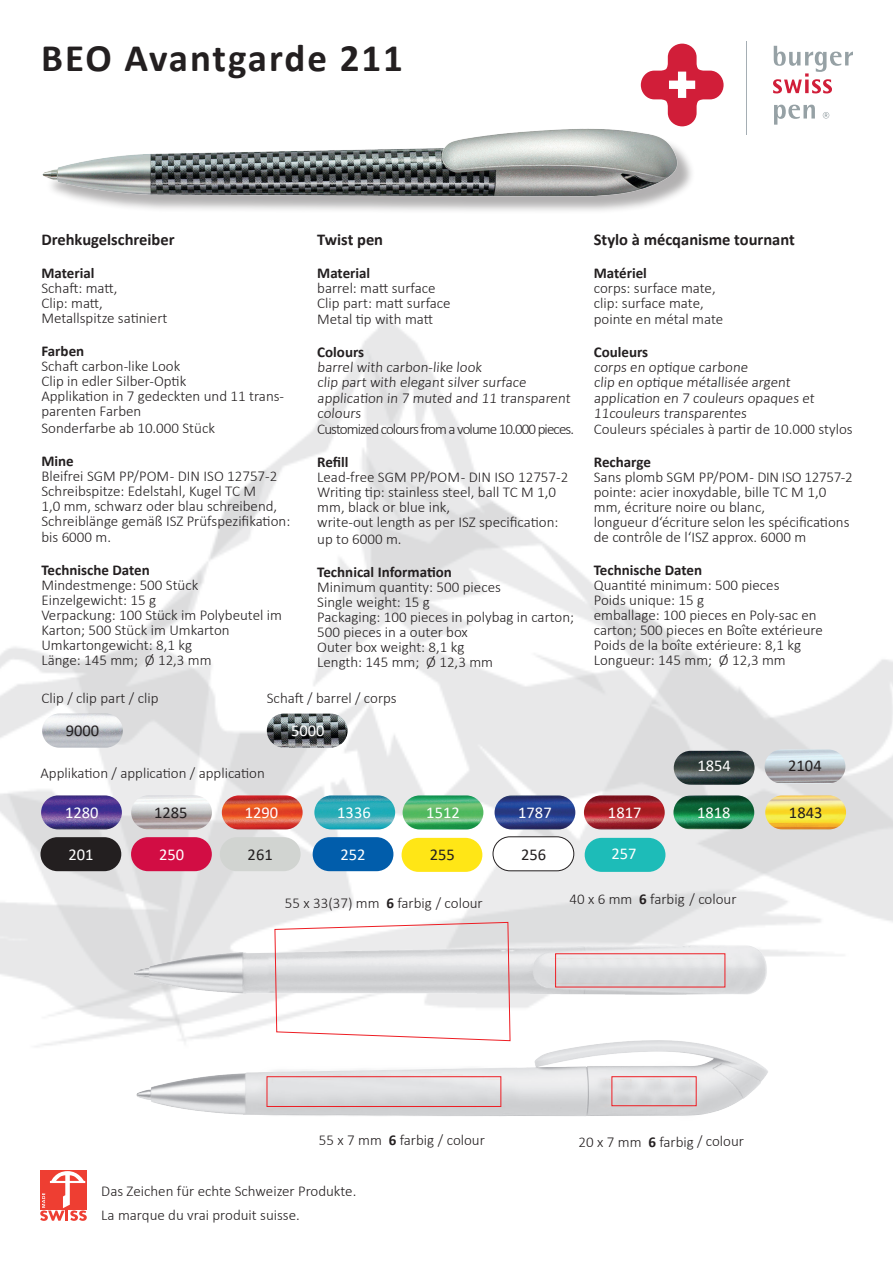
<style>
.page{position:relative;width:893px;height:1263px;background:#fff}
.page>*{position:absolute;margin:0;border:0;box-sizing:border-box;transform-origin:0 0}
.t1{font:700 39px "Calibri";letter-spacing:.05em;color:#231f20}
.t2{font:700 16.5px "Calibri";color:#231f20}
.t3{font:16.5px "Calibri";color:#fff}
.t4{font:16.5px "Calibri";color:#231f20}
.t5{font:300 15px/15px "Calibri";color:#231f20}
.t6{font:700 15px "Calibri";color:#231f20}
.t7{font:300 15px "Calibri";letter-spacing:-.06em;color:#231f20}
.s1{font-weight:700}
</style>
<div class="page">
<svg style="left:773px;top:46px;width:80px;height:47px"></svg>
<svg style="left:774px;top:105px;width:41px;height:20px"></svg>
<hr style="left:746px;top:41px;width:1px;height:94px;background:#a5aeb4">
<svg style="left:823px;top:112px;width:6px;height:7px"></svg>
<svg style="left:641px;top:44px;width:83px;height:82px"></svg>
<img style="left:0;top:317px;width:893px;height:730px">
<div style="left:40px;top:1170px;width:47px;height:39px;background:#ee3e32"></div>
<svg style="left:40px;top:1171px;width:47px;height:50px"></svg>
<img style="left:123px;top:911px;width:669px;height:205px">
<svg style="left:274px;top:922px;width:237px;height:119px"></svg>
<div style="left:267px;top:1076px;width:234px;height:31px;border:1px solid #ee1d23"></div>
<div style="left:555px;top:953px;width:170px;height:34px;border:1px solid #ee1d23"></div>
<div style="left:611px;top:1076px;width:86px;height:30px;border:1px solid #ee1d23"></div>
<img style="left:42px;top:123px;width:642px;height:88px">
<img style="left:42px;top:714px;width:81px;height:34px;border-radius:17px">
<img style="left:267px;top:714px;width:81px;height:34px;border-radius:17px">
<div style="left:402px;top:838px;width:80px;height:34px;background:#ffe616;border-radius:17px"></div>
<div style="left:313px;top:837px;width:80px;height:34px;background:#015dab;border-radius:17px"></div>
<div style="left:220px;top:837px;width:81px;height:34px;background:#d1d4d1;border-radius:17px"></div>
<div style="left:131px;top:837px;width:81px;height:34px;background:#d20d44;border-radius:17px"></div>
<div style="left:40px;top:837px;width:81px;height:34px;background:#231f20;border-radius:17px"></div>
<div style="left:493px;top:837px;width:81px;height:34px;background:#fff;border-radius:17px"></div>
<div style="left:493px;top:836px;width:81px;height:35px;border:1px solid #231f20;border-radius:17px"></div>
<img style="left:41px;top:795px;width:81px;height:34px;border-radius:17px">
<img style="left:131px;top:795px;width:81px;height:34px;border-radius:17px">
<img style="left:222px;top:795px;width:81px;height:34px;border-radius:17px">
<img style="left:314px;top:795px;width:81px;height:34px;border-radius:17px">
<img style="left:403px;top:795px;width:80px;height:34px;border-radius:17px">
<img style="left:495px;top:795px;width:80px;height:34px;border-radius:17px">
<img style="left:584px;top:795px;width:81px;height:34px;border-radius:17px">
<img style="left:673px;top:795px;width:81px;height:34px;border-radius:17px">
<img style="left:765px;top:795px;width:81px;height:34px;border-radius:17px">
<img style="left:674px;top:751px;width:80px;height:34px;border-radius:17px">
<img style="left:765px;top:749px;width:80px;height:34px;border-radius:17px">
<div style="left:585px;top:838px;width:80px;height:34px;background:#1dbcb8;border-radius:17px"></div>
<h1 class="t1" style="left:41px;top:30px;width:363px">BEO Avantgarde 211</h1>
<p class="t2" style="left:41px;top:228px;width:135px">Drehkugelschreiber</p>
<p class="t6" style="left:41px;top:262px;width:55px">Material</p>
<p class="t5" style="left:41px;top:280px;width:128px">Schaft: matt,<br>Clip: matt,<br>Metallspitze satiniert</p>
<p class="t6" style="left:41px;top:340px;width:44px">Farben</p>
<p class="t5" style="left:41px;top:358px;width:244px">Schaft carbon-like Look<br>Clip in edler Silber-Optik<br>Applikation in 7 gedeckten und 11 trans&shy;parenten Farben</p>
<p class="t5" style="left:41px;top:420px;width:175px">Sonderfarbe ab 10.000 Stück</p>
<p class="t6" style="left:41px;top:450px;width:34px">Mine</p>
<p class="t5" style="left:41px;top:468px;width:250px">Bleifrei SGM PP/POM - DIN ISO 12757-2<br>Schreibspitze: Edelstahl, Kugel TC M<br>1,0 mm, schwarz oder blau schreibend, Schreiblänge gemäß ISZ Prüfspezifikation:</p>
<p class="t5" style="left:41px;top:529px;width:71px">bis 6000 m.</p>
<p class="t6" style="left:41px;top:559px;width:110px">Technische Daten</p>
<p class="t5" style="left:41px;top:577px;width:242px">Mindestmenge: 500 Stück<br>Einzelgewicht: 15 g<br>Verpackung: 100 Stück im Polybeutel im<br>Karton; 500 Stück im Umkarton<br>Umkartongewicht: 8,1 kg<br>Länge: 145 mm; Ø 12,3 mm</p>
<p class="t2" style="left:317px;top:228px;width:67px">Twist pen</p>
<p class="t6" style="left:317px;top:262px;width:55px">Material</p>
<p class="t5" style="left:317px;top:280px;width:135px">barrel: matt surface<br>Clip part: matt surface</p>
<p class="t5" style="left:317px;top:312px;width:117px">Metal tip with matt</p>
<p class="t6" style="left:317px;top:342px;width:48px">Colours</p>
<p class="t5" style="left:317px;top:360px;width:256px">barrel with carbon-like look<br>clip part with elegant silver surface application in 7 muted and 11 transparent colours</p>
<p class="t7" style="left:317px;top:420px;width:258px">Customized colours from a volume 10.000 pieces.</p>
<p class="t6" style="left:317px;top:451px;width:33px">Refill</p>
<p class="t5" style="left:317px;top:469px;width:253px">Lead-free SGM PP/POM - DIN ISO 12757-2<br>Writing tip: stainless steel, ball TC M 1,0 mm, black or blue ink,<br>write-out length as per ISZ specification:</p>
<p class="t5" style="left:317px;top:531px;width:86px">up to 6000 m.</p>
<p class="t6" style="left:317px;top:561px;width:136px">Technical Information</p>
<p class="t5" style="left:317px;top:579px;width:258px">Minimum quantity: 500 pieces<br>Single weight: 15 g<br>Packaging: 100 pieces in polybag in carton;<br>500 pieces in a outer box<br>Outer box weight: 8,1 kg<br>Length: 145 mm; Ø 12,3 mm</p>
<p class="t5" style="left:42px;top:691px;width:118px">Clip / clip part / clip</p>
<p class="t5" style="left:267px;top:691px;width:131px">Schaft / barrel / corps</p>
<p class="t4" style="left:66px;top:719px;width:35px">9000</p>
<p class="t3" style="left:291px;top:719px;width:35px">5000</p>
<p class="t5" style="left:40px;top:766px;width:226px">Applikation / application / application</p>
<p class="t2" style="left:594px;top:228px;width:203px">Stylo à mécqanisme tournant</p>
<p class="t6" style="left:594px;top:262px;width:55px">Matériel</p>
<p class="t5" style="left:594px;top:280px;width:123px">corps: surface mate, clip: surface mate,</p>
<p class="t5" style="left:594px;top:312px;width:131px">pointe en métal mate</p>
<p class="t6" style="left:594px;top:342px;width:56px">Couleurs</p>
<p class="t5" style="left:594px;top:360px;width:224px">corps en optique carbone<br>clip en optique métallisée argent application en 7 couleurs opaques et<br>11couleurs transparentes</p>
<p class="t5" style="left:594px;top:421px;width:260px">Couleurs spéciales à partir de 10.000 stylos</p>
<p class="t6" style="left:594px;top:451px;width:59px">Recharge</p>
<p class="t5" style="left:594px;top:469px;width:261px">Sans plomb SGM PP/POM - DIN ISO 12757-2 pointe: acier inoxydable, bille TC M 1,0 mm, écriture noire ou blanc,<br>longueur d‘écriture selon les spécifications de contrôle de l‘ISZ approx. 6000 m</p>
<p class="t6" style="left:594px;top:559px;width:110px">Technische Daten</p>
<p class="t5" style="left:594px;top:577px;width:231px">Quantité minimum: 500 pieces<br>Poids unique: 15 g<br>emballage: 100 pieces en Poly-sac en carton; 500 pieces en Boîte extérieure<br>Poids de la boîte extérieure: 8,1 kg<br>Longueur: 145 mm; Ø 12,3 mm</p>
<p class="t3" style="left:697px;top:754px;width:35px">1854</p>
<p class="t4" style="left:788px;top:754px;width:35px">2104</p>
<p class="t3" style="left:65px;top:801px;width:35px">1280</p>
<p class="t4" style="left:154px;top:801px;width:35px">1285</p>
<p class="t3" style="left:245px;top:801px;width:35px">1290</p>
<p class="t3" style="left:337px;top:801px;width:35px">1336</p>
<p class="t3" style="left:426px;top:801px;width:35px">1512</p>
<p class="t3" style="left:518px;top:801px;width:35px">1787</p>
<p class="t3" style="left:608px;top:801px;width:35px">1817</p>
<p class="t3" style="left:697px;top:801px;width:35px">1818</p>
<p class="t4" style="left:789px;top:801px;width:35px">1843</p>
<p class="t3" style="left:68px;top:843px;width:27px">201</p>
<p class="t3" style="left:159px;top:843px;width:27px">250</p>
<p class="t4" style="left:248px;top:843px;width:27px">261</p>
<p class="t3" style="left:340px;top:843px;width:27px">252</p>
<p class="t4" style="left:430px;top:843px;width:27px">255</p>
<p class="t4" style="left:521px;top:843px;width:27px">256</p>
<p class="t5" style="left:285px;top:895px;width:96px">55 x 33(37) mm</p>
<p class="t5" style="left:386px;top:895px;width:98px"><span class="s1">6</span> farbig / colour</p>
<p class="t3" style="left:611px;top:842px;width:27px">257</p>
<p class="t5" style="left:569px;top:892px;width:169px">40 x 6 mm <span class="s1">6</span> farbig / colour</p>
<p class="t5" style="left:319px;top:1132px;width:168px">55 x 7 mm <span class="s1">6</span> farbig / colour</p>
<p class="t5" style="left:101px;top:1179px;width:257px;line-height:24px">Das Zeichen für echte Schweizer Produkte.<br>La marque du vrai produit suisse.</p>
<p class="t5" style="left:579px;top:1134px;width:167px">20 x 7 mm <span class="s1">6</span> farbig / colour</p>
</div>
